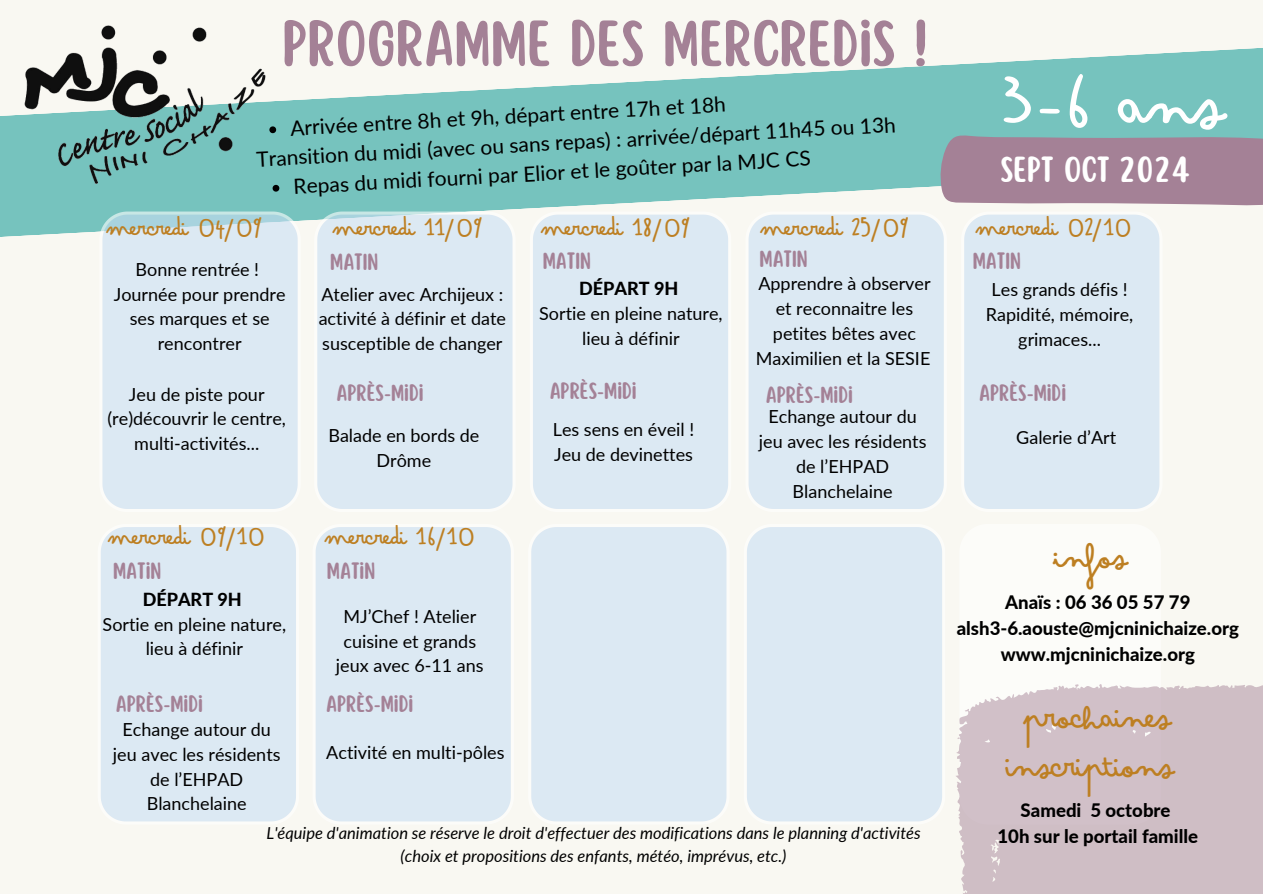
<style>
.page{position:relative;width:1263px;height:894px;background:#fff}
.page>*{position:absolute;margin:0;border:0;box-sizing:border-box;transform-origin:0 0}
.t1{font:67.8px "Bimbo sharpie";color:#fff}
.t2{font:57.15px "Scripter";color:#a48196}
.t3{font:33.6px/48.3px "Bimbo sharpie";color:#bd7f22;text-align:center}
.t4{font:31.65px "Scripter";color:#fff}
.t5{font:23.7px "Bimbo sharpie";color:#bd7f22}
.t6{font:21px "Lato";color:#000}
.t7{font:20.7px "Scripter";color:#a48196}
.t8{font:800 18.6px/25.8px "Lato";color:#000;text-align:center}
.t9{font:18px/24.8px "Lato";color:#000;text-align:center}
.t10{font:800 18px "Lato";color:#000}
.t11{font:italic 16.5px "Lato";color:#000}
</style>
<div class="page">
<div style="left:0;top:0;width:1263px;height:893px;background:#f9f8f2"></div>
<svg style="left:0;top:48px;width:1263px;height:189px;fill:#76c3be"></svg>
<svg style="left:99px;top:211px;width:202px;height:298px;background:#dae8f1"></svg>
<div style="left:314px;top:211px;width:201px;height:298px;background:#dce9f3"></div>
<div style="left:530px;top:211px;width:201px;height:298px;background:#dce9f3"></div>
<div style="left:745px;top:211px;width:202px;height:298px;background:#dce9f3"></div>
<div style="left:961px;top:211px;width:201px;height:298px;background:#dce9f3"></div>
<div style="left:101px;top:527px;width:195px;height:295px;background:#dce9f3"></div>
<div style="left:316px;top:527px;width:195px;height:295px;background:#dce9f3"></div>
<div style="left:531px;top:527px;width:196px;height:295px;background:#dce9f3"></div>
<div style="left:747px;top:527px;width:195px;height:295px;background:#dce9f3"></div>
<img style="left:20px;top:25px;width:249px;height:161px">
<svg style="left:269px;top:126px;width:7px;height:7px"></svg>
<svg style="left:272px;top:185px;width:7px;height:7px"></svg>
<div style="left:956px;top:684px;width:307px;height:209px;background:#cfbec5"></div>
<svg style="left:939px;top:135px;width:324px;height:71px;background:#a5889b"></svg>
<h2 class="t2" style="left:282px;top:15px;width:647px">PROGRAMME DES MERCREDIS !</h2>
<h6 class="t6" style="left:290px;top:114px;width:438px;rotate:-3deg">Arrivée entre 8h et 9h, départ entre 17h et 18h</h6>
<p class="t6" style="left:256px;top:145px;width:642px;rotate:-3deg">Transition du midi (avec ou sans repas) : arrivée/départ 11h45 ou 13h</p>
<p class="t6" style="left:293px;top:173px;width:519px;rotate:-3deg">Repas du midi fourni par Elior et le goûter par la MJC CS</p>
<p class="t1" style="left:1002px;top:61px;width:224px">3-6 ans</p>
<p class="t4" style="left:1000px;top:153px;width:191px">SEPT OCT 2024</p>
<p class="t5" style="left:107px;top:213px;width:157px">mercredi 04/09</p>
<p class="t9" style="left:136px;top:256px;width:125px">Bonne rentrée !</p>
<p class="t9" style="left:114px;top:281px;width:173px">Journée pour prendre ses marques et se rencontrer</p>
<p class="t9" style="left:107px;top:381px;width:180px">Jeu de piste pour (re)découvrir le centre, multi-activités...</p>
<p class="t5" style="left:334px;top:213px;width:151px">mercredi 11/09</p>
<p class="t5" style="left:542px;top:212px;width:150px">mercredi 18/09</p>
<p class="t5" style="left:761px;top:213px;width:150px">mercredi 25/09</p>
<p class="t5" style="left:976px;top:213px;width:157px">mercredi 02/10</p>
<p class="t7" style="left:543px;top:250px;width:50px">MATIN</p>
<h6 class="t7" style="left:759px;top:248px;width:50px">MATIN</h6>
<p class="t7" style="left:973px;top:250px;width:50px">MATIN</p>
<p class="t7" style="left:330px;top:251px;width:50px">MATIN</p>
<h6 class="t9" style="left:319px;top:281px;width:189px;text-align:left">Atelier avec Archijeux : activité à définir et date susceptible de changer</h6>
<p class="t7" style="left:337px;top:382px;width:88px">APRÈS-MIDI</p>
<p class="t10" style="left:579px;top:277px;width:101px">DÉPART 9H</p>
<p class="t9" style="left:539px;top:300px;width:185px">Sortie en pleine nature, lieu à définir</p>
<h5 class="t7" style="left:550px;top:380px;width:88px">APRÈS-MIDI</h5>
<p class="t9" style="left:756px;top:271px;width:176px">Apprendre à observer et reconnaitre les petites bêtes avec<br>Maximilien et la SESIE</p>
<p class="t7" style="left:766px;top:384px;width:88px">APRÈS-MIDI</p>
<h5 class="t9" style="left:986px;top:277px;width:149px">Les grands défis !<br>Rapidité, mémoire, grimaces...</h5>
<p class="t7" style="left:979px;top:382px;width:88px">APRÈS-MIDI</p>
<p class="t9" style="left:759px;top:404px;width:169px">Echange autour du jeu avec les résidents de l’EHPAD<br>Blanchelaine</p>
<p class="t9" style="left:553px;top:416px;width:143px">Les sens en éveil !</p>
<h5 class="t9" style="left:554px;top:441px;width:140px">Jeu de devinettes</h5>
<p class="t9" style="left:328px;top:422px;width:153px">Balade en bords de</p>
<p class="t9" style="left:1016px;top:424px;width:101px">Galerie d’Art</p>
<p class="t9" style="left:376px;top:447px;width:56px">Drôme</p>
<p class="t5" style="left:109px;top:522px;width:158px">mercredi 09/10</p>
<h5 class="t5" style="left:325px;top:521px;width:151px">mercredi 16/10</h5>
<p class="t7" style="left:113px;top:560px;width:50px">MATIN</p>
<p class="t10" style="left:143px;top:588px;width:101px">DÉPART 9H</p>
<p class="t9" style="left:103px;top:611px;width:185px">Sortie en pleine nature, lieu à définir</p>
<p class="t7" style="left:116px;top:693px;width:88px">APRÈS-MIDI</p>
<p class="t9" style="left:113px;top:716px;width:169px">Echange autour du jeu avec les résidents de l’EHPAD<br>Blanchelaine</p>
<h4 class="t7" style="left:327px;top:560px;width:50px">MATIN</h4>
<h5 class="t9" style="left:336px;top:603px;width:149px">MJ’Chef ! Atelier cuisine et grands jeux avec 6-11 ans</h5>
<p class="t7" style="left:326px;top:693px;width:88px">APRÈS-MIDI</p>
<p class="t9" style="left:326px;top:739px;width:180px">Activité en multi-pôles</p>
<p class="t11" style="left:266px;top:822px;width:656px">L'équipe d'animation se réserve le droit d'effectuer des modifications dans le planning d'activités</p>
<h1 class="t11" style="left:401px;top:844px;width:387px">(choix et propositions des enfants, météo, imprévus, etc.)</h1>
<h5 class="t3" style="left:1054px;top:531px;width:75px">Infos</h5>
<h6 class="t8" style="left:1005px;top:588px;width:187px">Anaïs : 06 36 05 57 79</h6>
<p class="t8" style="left:957px;top:614px;width:284px">alsh3-6.aouste@mjcninichaize.org</p>
<p class="t8" style="left:1001px;top:640px;width:196px">www.mjcninichaize.org</p>
<p class="t3" style="left:1007px;top:691px;width:168px">prochaines inscriptions</p>
<p class="t8" style="left:997px;top:796px;width:202px">Samedi 5 octobre<br>10h sur le portail famille</p>
</div>
